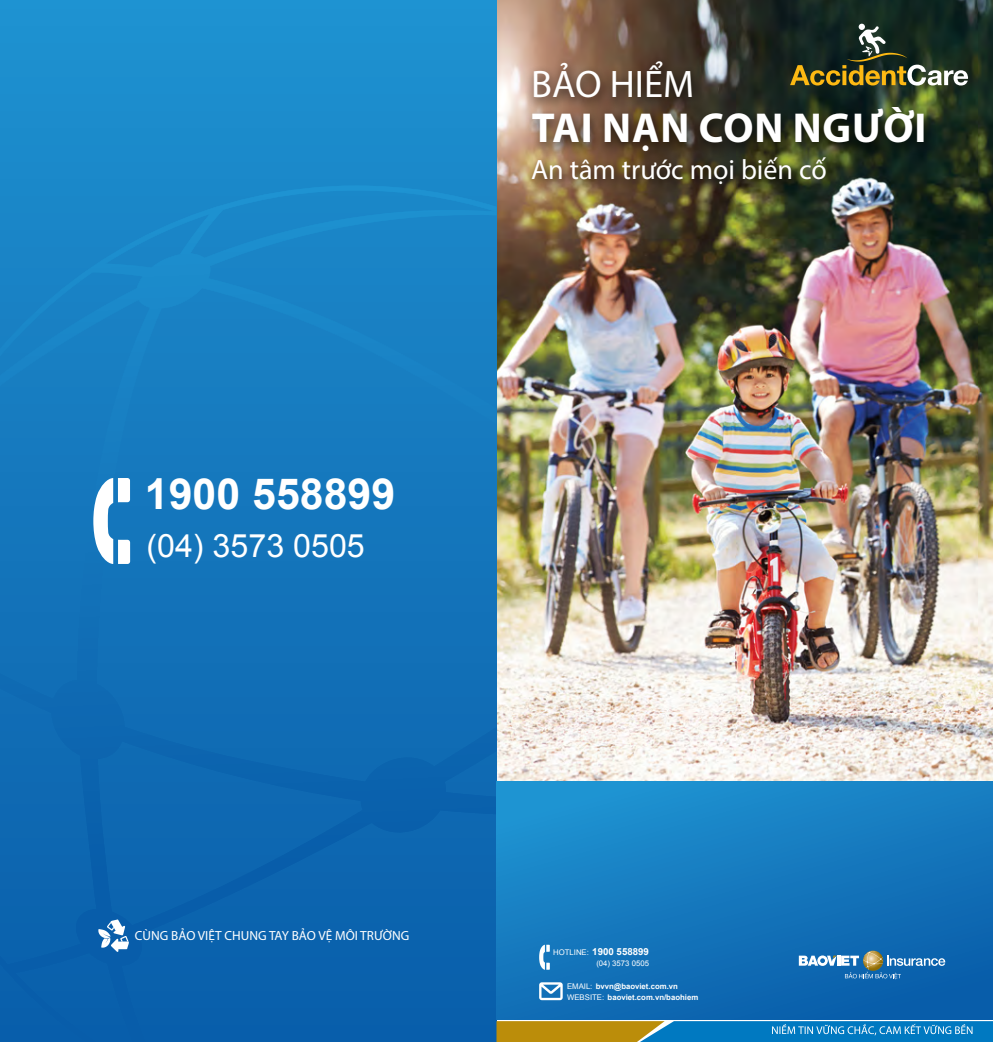
<style>
.page{position:relative;width:993px;height:1042px;background:#fff}
.page>*{position:absolute;margin:0;border:0;box-sizing:border-box;transform-origin:0 0}
.t1{font:700 42.88px "Arial";color:#fff}
.t2{font:700 42px "Myriad Pro";letter-spacing:.02em;color:#fff}
.t3{font:38.5px "Myriad Pro";color:#fff}
.t4{font:32.2px "Arial";color:#fff}
.t5{font:28px "Myriad Pro";color:#fff}
.t6{font:13.3px "Myriad Pro";color:#fff}
.t7{font:700 9.62px "Arial";color:#fff}
.t8{font:700 7.7px/10.7px "Arial";color:#fff}
.t9{font:7.7px "Arial";color:#fff}
.s1{font-weight:400;font-size:7.7px}
.s2{font-weight:400}
</style>
<div class="page">
<img style="left:496px;top:0;width:496px;height:782px">
<div style="left:524px;top:56px;width:411px;height:110px;background:#000;opacity:.75"></div>
<div style="left:0;top:0;width:496px;height:1042px;background:#1c8ccc"></div>
<svg style="left:0;top:268px;width:496px;height:774px"></svg>
<svg style="left:98px;top:919px;width:31px;height:33px"></svg>
<div style="left:496px;top:782px;width:496px;height:238px;background:linear-gradient(to bottom,#1d8ccc,#0c62ad)"></div>
<svg style="left:539px;top:945px;width:10px;height:25px"></svg>
<svg style="left:539px;top:982px;width:23px;height:18px"></svg>
<svg style="left:798px;top:951px;width:147px;height:28px;background:#4484b5"></svg>
<svg style="left:496px;top:1021px;width:496px;height:21px;background:#4a878c"></svg>
<div style="left:527px;top:153px;width:311px;height:44px;background:#000;opacity:.75"></div>
<svg style="left:93px;top:478px;width:37px;height:86px;background:#95c1e0"></svg>
<svg style="left:789px;top:24px;width:178px;height:62px;background:#3d462f"></svg>
<h1 class="t1" style="left:145px;top:465px;width:252px">1900 558899</h1>
<h3 class="t4" style="left:146px;top:525px;width:220px">(04) 3573 0505</h3>
<h3 class="t3" style="left:531px;top:60px;width:164px">BẢO HIỂM</h3>
<h2 class="t2" style="left:531px;top:101px;width:396px">TAI NẠN CON NGƯỜI</h2>
<h3 class="t5" style="left:531px;top:153px;width:297px">An tâm trước mọi biến cố</h3>
<h3 class="t6" style="left:135px;top:927px;width:276px">CÙNG BẢO VIỆT CHUNG TAY BẢO VỆ MÔI TRƯỜNG</h3>
<p class="t7" style="left:553px;top:945px;width:97px"><span class="s1">HOTLINE:</span> 1900 558899</p>
<p class="t9" style="left:596px;top:958px;width:54px">(04) 3573 0505</p>
<p class="t8" style="left:567px;top:981px;width:132px"><span class="s2">EMAIL:</span> bvvn@baoviet.com.vn<br><span class="s2">WEBSITE:</span> baoviet.com.vn/baohiem</p>
</div>
